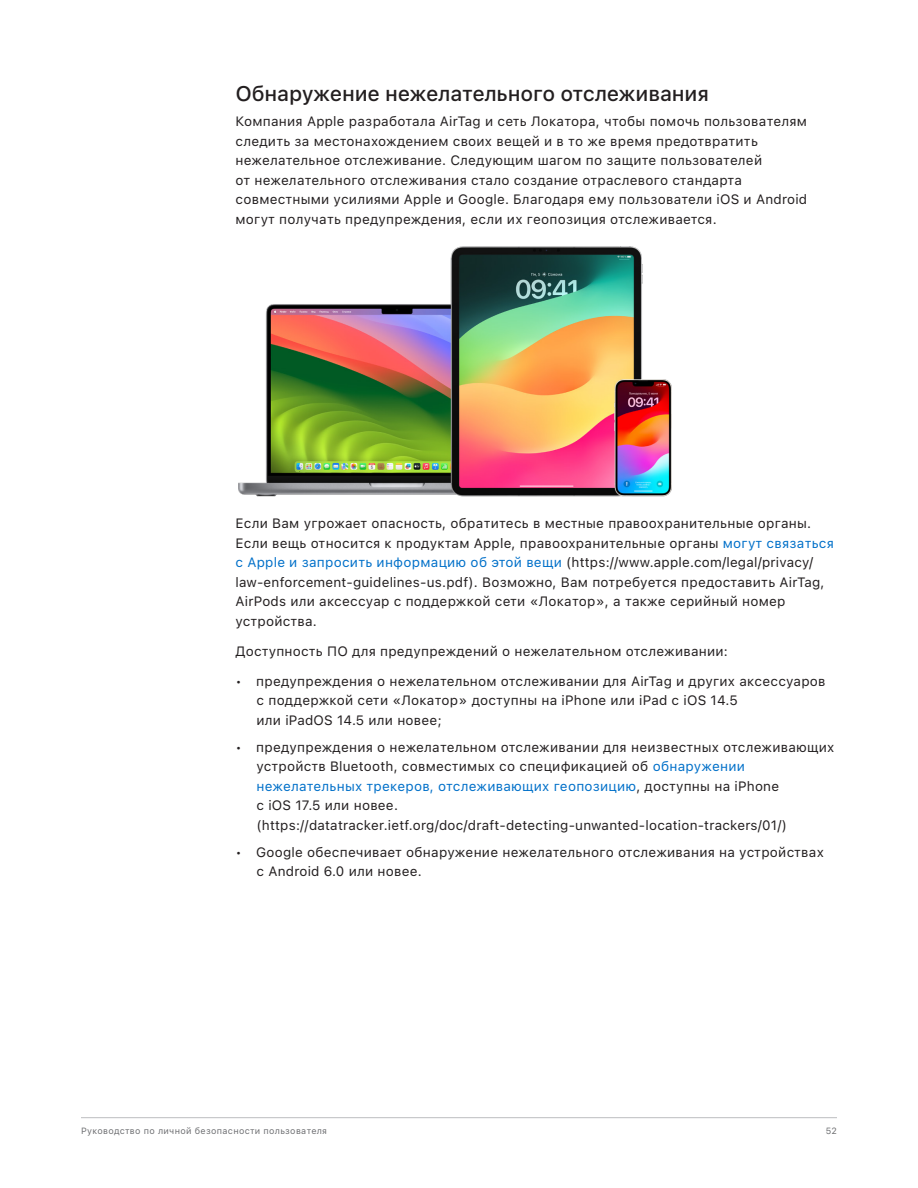
<style>
.page{position:relative;width:918px;height:1188px;background:#fff}
.page>*{position:absolute;margin:0;border:0;box-sizing:border-box;transform-origin:0 0}
.t1{font:500 21px "SF Pro Text";letter-spacing:-.01em;color:#231f20}
.Body{font:13.5px/19.5px "SF Pro Text";letter-spacing:.015em;color:#231f20}
.Bullet_Level_1{font:13.5px/19.5px "SF Pro Text";letter-spacing:.015em;color:#231f20}
.t2{font:9px "SF Pro Text";letter-spacing:.035em;color:#6c6d70}
.s1{color:#0070c9}
</style>
<div class="page">
<hr style="left:81px;top:1117px;width:756px;height:1px;background:#bcbdc0">
<img style="left:238px;top:246px;width:434px;height:251px">
<h3 class="t1" style="left:236px;top:81px;width:475px">Обнаружение нежелательного отслеживания</h3>
<p class="Body" style="left:236px;top:112px;width:573px">Компания Apple разработала AirTag и сеть Локатора, чтобы помочь пользователям следить за местонахождением своих вещей и в то же время предотвратить нежелательное отслеживание. Следующим шагом по защите пользователей<br>от нежелательного отслеживания стало создание отраслевого стандарта совместными усилиями Apple и Google. Благодаря ему пользователи iOS и Android могут получать предупреждения, если их геопозиция отслеживается.</p>
<p class="Body" style="left:236px;top:514px;width:600px">Если Вам угрожает опасность, обратитесь в местные правоохранительные органы.<br>Если вещь относится к продуктам Apple, правоохранительные органы <span class="s1">могут связаться с Apple и запросить информацию об этой вещи</span> (https://www.apple.com/legal/privacy/ law-enforcement-guidelines-us.pdf). Возможно, Вам потребуется предоставить AirTag, AirPods или аксессуар с поддержкой сети «Локатор», а также серийный номер устройства.</p>
<p class="Body" style="left:236px;top:641px;width:494px">Доступность ПО для предупреждений о нежелательном отслеживании:</p>
<h4 class="Bullet_Level_1" style="left:256px;top:671px;width:571px;text-indent:-21px">• предупреждения о нежелательном отслеживании для AirTag и других аксессуаров с поддержкой сети «Локатор» доступны на iPhone или iPad с iOS 14.5<br>или iPadOS 14.5 или новее;</h4>
<h4 class="Bullet_Level_1" style="left:256px;top:737px;width:579px;text-indent:-21px">• предупреждения о нежелательном отслеживании для неизвестных отслеживающих устройств Bluetooth, совместимых со спецификацией об <span class="s1">обнаружении нежелательных трекеров, отслеживающих геопозицию</span>, доступны на iPhone<br>с iOS 17.5 или новее. (https://datatracker.ietf.org/doc/draft-detecting-unwanted-location-trackers/01/)</h4>
<h4 class="Bullet_Level_1" style="left:256px;top:842px;width:569px;text-indent:-21px">• Google обеспечивает обнаружение нежелательного отслеживания на устройствах с Android 6.0 или новее.</h4>
<p class="t2" style="left:81px;top:1125px;width:248px">Руководство по личной безопасности пользователя</p>
<p class="t2" style="left:826px;top:1125px;width:13px">52</p>
</div>
